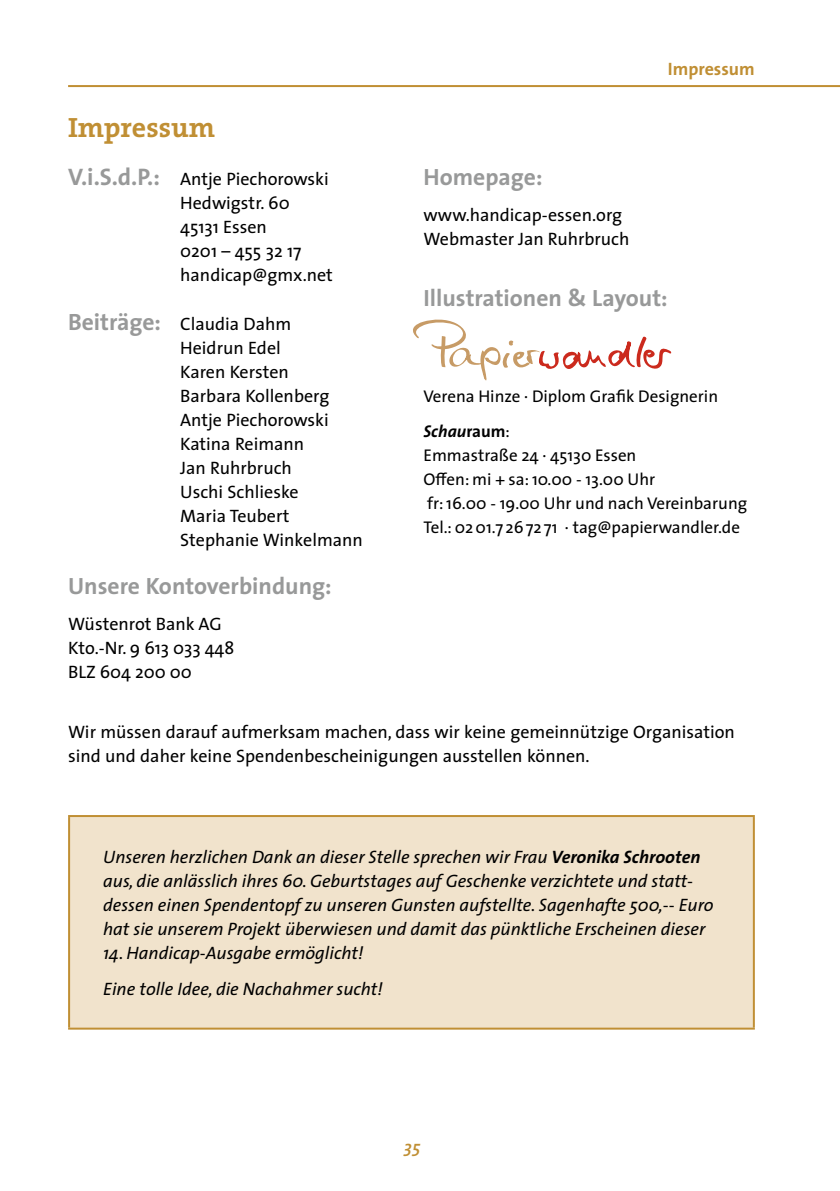
<style>
.page{position:relative;width:840px;height:1191px;background:#fff}
.page>*{position:absolute;margin:0;border:0;box-sizing:border-box;transform-origin:0 0}
.t1{font:700 28px "The Serif";color:#c08f34}
.t2{font:700 23.6px "The Sans";color:#989999}
.t3{font:18px/24px "The Sans CV";color:#000}
.t4{font:italic 18px/24px "The Sans CV";color:#000}
.t5{font:700 18px "The Sans";color:#c08f34}
.t6{font:italic 18px "The Sans Semi Bold Caps";color:#c08f34}
.t7{font:17px/24px "The Sans CV";color:#000}
.t8{font:italic 17px "The Sans CV Bold";color:#000}
.s1{font-family:"The Sans";font-weight:700;font-size:24px;color:#989999}
.s2{font-family:"The Sans";font-weight:700;font-size:23.6px;color:#989999}
.s3{font-style:normal}
.s4{font-family:"The Sans CV";font-style:normal}
.s5{font-family:"The Sans CV Bold"}
</style>
<div class="page">
<hr style="left:68px;top:85px;width:771px;height:2px;background:#c08f34">
<div style="left:69px;top:816px;width:684px;height:212px;background:#f1e3cc"></div>
<hr style="left:68px;top:815px;width:686px;height:2px;background:#c08f34">
<hr style="left:68px;top:817px;width:2px;height:210px;background:#c08f34">
<hr style="left:752px;top:817px;width:2px;height:210px;background:#c08f34">
<hr style="left:68px;top:1027px;width:686px;height:2px;background:#c08f34">
<svg style="left:413px;top:319px;width:258px;height:62px"></svg>
<h1 class="t1" style="left:68px;top:104px;width:148px">Impressum</h1>
<p class="t3" style="left:180px;top:167px;width:154px;text-indent:-112px"><span class="s1">V.i.S.d.P.:</span> Antje Piechorowski<br>Hedwigstr. 60<br>45131 Essen<br>0201 – 455 32 17 handicap@gmx.net</p>
<p class="t3" style="left:180px;top:311px;width:184px;text-indent:-112px"><span class="s2">Beiträge:</span> Claudia Dahm<br>Heidrun Edel<br>Karen Kersten<br>Barbara Kollenberg<br>Antje Piechorowski<br>Katina Reimann<br>Jan Ruhrbruch<br>Uschi Schlieske<br>Maria Teubert<br>Stephanie Winkelmann</p>
<h2 class="t2" style="left:68px;top:566px;width:265px">Unsere Kontoverbindung:</h2>
<p class="t3" style="left:68px;top:611px;width:167px">Wüstenrot Bank AG<br>Kto.-Nr. 9 613 033 448<br>BLZ 604 200 00</p>
<h2 class="t2" style="left:423px;top:158px;width:120px">Homepage:</h2>
<p class="t3" style="left:423px;top:203px;width:207px">www.handicap-essen.org<br>Webmaster Jan Ruhrbruch</p>
<p class="t5" style="left:667px;top:54px;width:88px">Impressum</p>
<h2 class="t2" style="left:423px;top:278px;width:245px">Illustrationen &amp; Layout:</h2>
<p class="t7" style="left:423px;top:383px;width:296px">Verena Hinze · Diplom Grafik Designerin</p>
<p class="t8" style="left:423px;top:417px;width:88px">Schau<span class="s3">raum</span><span class="s4">:</span></p>
<p class="t7" style="left:423px;top:442px;width:325px">Emmastraße 24 · 45130 Essen<br>Offen: mi + sa: 10.00 - 13.00 Uhr<br>fr: 16.00 - 19.00 Uhr und nach Vereinbarung Tel.: 0201.7 2672 71 · tag@papierwandler.de</p>
<p class="t3" style="left:68px;top:719px;width:668px">Wir müssen darauf aufmerksam machen, dass wir keine gemeinnützige Organisation sind und daher keine Spendenbescheinigungen ausstellen können.</p>
<p class="t4" style="left:103px;top:844px;width:611px">Unseren herzlichen Dank an dieser Stelle sprechen wir Frau <span class="s5">Veronika Schrooten </span>aus, die anlässlich ihres 60. Geburtstages auf Geschenke verzichtete und statt&shy;dessen einen Spendentopf zu unseren Gunsten aufstellte. Sagenhafte 500,-- Euro hat sie unserem Projekt überwiesen und damit das pünktliche Erscheinen dieser</p>
<p class="t4" style="left:103px;top:935px;width:281px;line-height:35.4px">14. Handicap-Ausgabe ermöglicht!<br>Eine tolle Idee, die Nachahmer sucht!</p>
<p class="t6" style="left:403px;top:1134px;width:18px">35</p>
</div>
